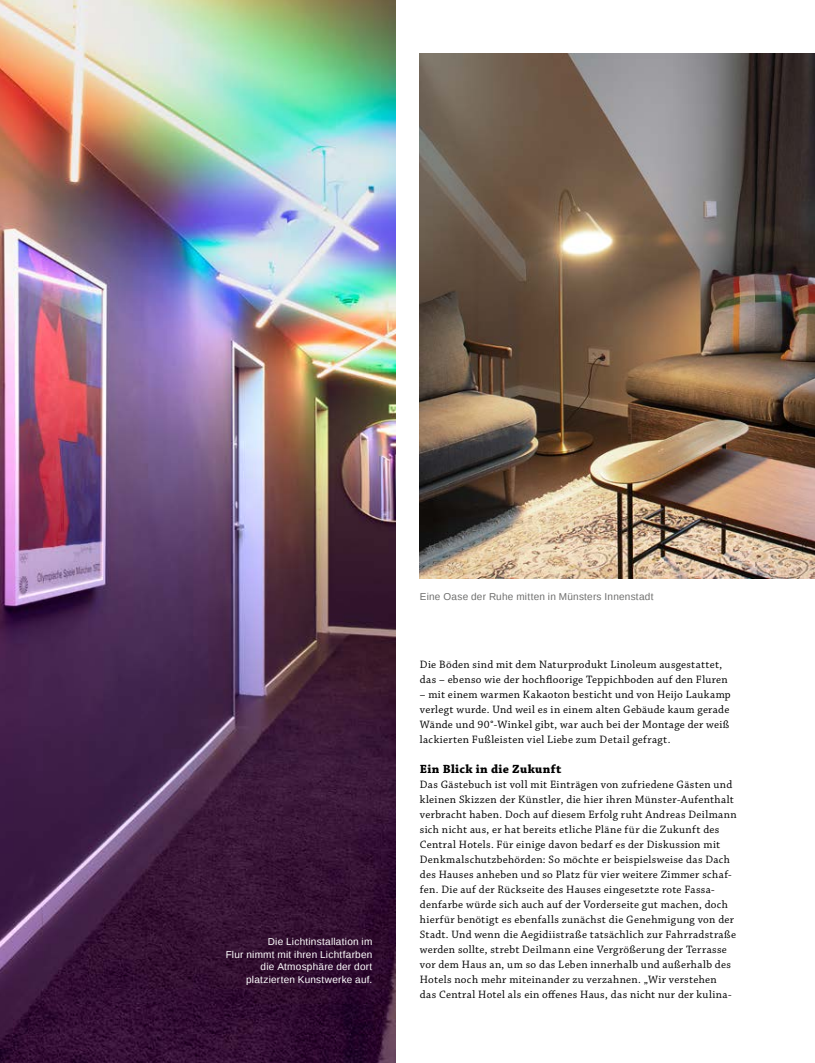
<style>
.page{position:relative;width:815px;height:1063px;background:#fff}
.page>*{position:absolute;margin:0;border:0;box-sizing:border-box;transform-origin:0 0}
.t1{font:700 12.5px "Chaparral Pro";letter-spacing:.03em;color:#000}
.t2{font:11.25px/15px "Chaparral Pro";letter-spacing:.03em;color:#000}
.t3{font:10px/12.5px "Liberation Sans";letter-spacing:.025em;color:#fff;text-align:right}
.t4{font:10px "Liberation Sans";letter-spacing:.025em;color:#6f6f6e}
</style>
<div class="page">
<img style="left:420px;top:53px;width:395px;height:525px">
<img style="left:0;top:0;width:395px;height:1063px">
<p class="t3" style="left:226px;top:936px;width:148px">Die Lichtinstallation im<br>Flur nimmt mit ihren Lichtfarben die Atmosphäre der dort platzierten Kunstwerke auf.</p>
<p class="t4" style="left:420px;top:591px;width:235px">Eine Oase der Ruhe mitten in Münsters Innenstadt</p>
<p class="t2" style="left:420px;top:658px;width:309px">Die Böden sind mit dem Naturprodukt Linoleum ausgestattet, das – ebenso wie der hochfloorige Teppichboden auf den Fluren</p>
<p class="t2" style="left:420px;top:688px;width:312px">– mit einem warmen Kakaoton besticht und von Heijo Laukamp verlegt wurde. Und weil es in einem alten Gebäude kaum gerade Wände und 90°-Winkel gibt, war auch bei der Montage der weiß lackierten Fußleisten viel Liebe zum Detail gefragt.</p>
<p class="t1" style="left:420px;top:762px;width:143px">Ein Blick in die Zukunft</p>
<p class="t2" style="left:420px;top:778px;width:318px">Das Gästebuch ist voll mit Einträgen von zufriedene Gästen und kleinen Skizzen der Künstler, die hier ihren Münster-Aufenthalt verbracht haben. Doch auf diesem Erfolg ruht Andreas Deilmann sich nicht aus, er hat bereits etliche Pläne für die Zukunft des Central Hotels. Für einige davon bedarf es der Diskussion mit Denkmalschutzbehörden: So möchte er beispielsweise das Dach des Hauses anheben und so Platz für vier weitere Zimmer schaf&shy;fen. Die auf der Rückseite des Hauses eingesetzte rote Fassa&shy;denfarbe würde sich auch auf der Vorderseite gut machen, doch hierfür benötigt es ebenfalls zunächst die Genehmigung von der Stadt. Und wenn die Aegidiistraße tatsächlich zur Fahrradstraße werden sollte, strebt Deilmann eine Vergrößerung der Terrasse vor dem Haus an, um so das Leben innerhalb und außerhalb des Hotels noch mehr miteinander zu verzahnen. „Wir verstehen<br>das Central Hotel als ein offenes Haus, das nicht nur der kulina-</p>
</div>
